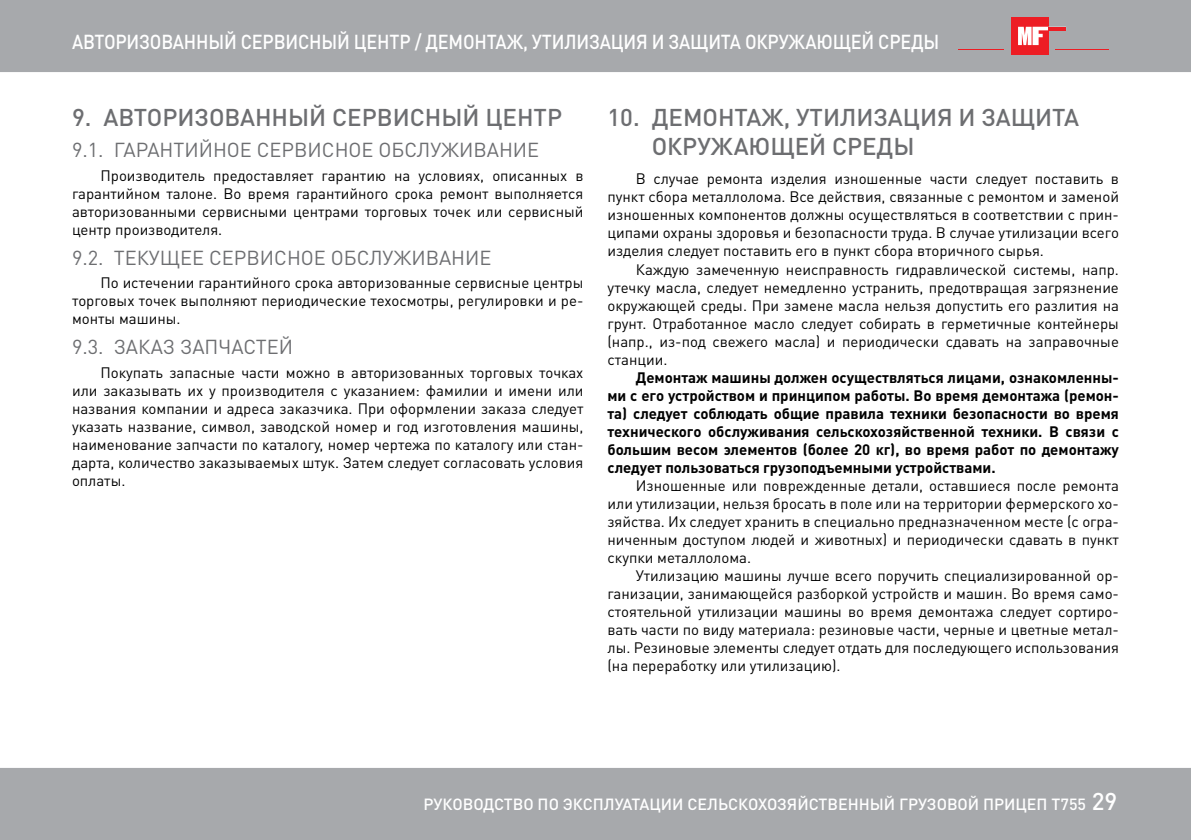
<style>
.page{position:relative;width:1191px;height:840px;background:#fff}
.page>*{position:absolute;margin:0;border:0;box-sizing:border-box;transform-origin:0 0}
.t1{font:500 24px/28.8px "DIN Pro";color:#6d6e71}
.t2{font:20px "DIN Pro";color:#6d6e71}
.t3{font:500 20px "DIN Pro";letter-spacing:-.01em;color:#fff;scale:.9 1}
.t4{font:500 16px "DIN Pro";color:#fff}
.t5{font:15px/18px "DIN Pro";color:#000;text-align:justify}
.t6{font:700 15px/18px "DIN Pro";color:#000;text-align:justify}
.s1{font-size:24px}
</style>
<div class="page">
<div style="left:0;top:768px;width:1191px;height:71px;background:#a7a9ac"></div>
<div style="left:0;top:0;width:1191px;height:72px;background:#a7a9ac"></div>
<div style="left:1011px;top:17px;width:37px;height:37px;background:#ed1d24"></div>
<svg style="left:1018px;top:27px;width:48px;height:18px"></svg>
<hr style="left:1048px;top:27px;width:18px;height:3px;background:#ed1d24">
<hr style="left:1055px;top:49px;width:53px;height:1px;background:#ed1d24">
<hr style="left:958px;top:49px;width:45px;height:1px;background:#ed1d24">
<h2 class="t3" style="left:72px;top:26px;width:965px">АВТОРИЗОВАННЫЙ СЕРВИСНЫЙ ЦЕНТР / ДЕМОНТАЖ, УТИЛИЗАЦИЯ И ЗАЩИТА ОКРУЖАЮЩЕЙ СРЕДЫ</h2>
<h1 class="t1" style="left:72px;top:100px;width:491px">9. АВТОРИЗОВАННЫЙ СЕРВИСНЫЙ ЦЕНТР</h1>
<h2 class="t2" style="left:72px;top:134px;width:469px">9.1. ГАРАНТИЙНОЕ СЕРВИСНОЕ ОБСЛУЖИВАНИЕ</h2>
<p class="t5" style="left:72px;top:165px;width:513px;text-indent:28px">Производитель предоставляет гарантию на условиях, описанных в гарантийном талоне. Во время гарантийного срока ремонт выполняется авторизованными сервисными центрами торговых точек или сервисный центр производителя.</p>
<h2 class="t2" style="left:72px;top:241px;width:421px">9.2. ТЕКУЩЕЕ СЕРВИСНОЕ ОБСЛУЖИВАНИЕ</h2>
<p class="t5" style="left:72px;top:272px;width:513px;text-indent:28px">По истечении гарантийного срока авторизованные сервисные центры торговых точек выполняют периодические техосмотры, регулировки и ре&shy;монты машины.</p>
<h2 class="t2" style="left:72px;top:331px;width:222px">9.3. ЗАКАЗ ЗАПЧАСТЕЙ</h2>
<p class="t5" style="left:72px;top:361px;width:513px;text-indent:28px">Покупать запасные части можно в авторизованных торговых точках или заказывать их у производителя с указанием: фамилии и имени или названия компании и адреса заказчика. При оформлении заказа следует указать название, символ, заводской номер и год изготовления машины, наименование запчасти по каталогу, номер чертежа по каталогу или стан&shy;дарта, количество заказываемых штук. Затем следует согласовать условия оплаты.</p>
<h1 class="t1" style="left:652px;top:100px;width:429px;text-indent:-44px">10. ДЕМОНТАЖ, УТИЛИЗАЦИЯ И ЗАЩИТА<br>ОКРУЖАЮЩЕЙ СРЕДЫ</h1>
<p class="t5" style="left:607px;top:168px;width:513px;text-indent:28px">В случае ремонта изделия изношенные части следует поставить в пункт сбора металлолома. Все действия, связанные с ремонтом и заменой изношенных компонентов должны осуществляться в соответствии с прин&shy;ципами охраны здоровья и безопасности труда. В случае утилизации всего изделия следует поставить его в пункт сбора вторичного сырья.</p>
<p class="t5" style="left:607px;top:258px;width:513px;text-indent:28px">Каждую замеченную неисправность гидравлической системы, напр. утечку масла, следует немедленно устранить, предотвращая загрязнение окружающей среды. При замене масла нельзя допустить его разлития на грунт. Отработанное масло следует собирать в герметичные контейнеры (напр., из-под свежего масла) и периодически сдавать на заправочные станции.</p>
<p class="t6" style="left:607px;top:366px;width:513px;text-indent:28px">Демонтаж машины должен осуществляться лицами, ознакомленны&shy;ми с его устройством и принципом работы. Во время демонтажа (ремон&shy;та) следует соблюдать общие правила техники безопасности во время технического обслуживания сельскохозяйственной техники. В связи с большим весом элементов (более 20 кг), во время работ по демонтажу следует пользоваться грузоподъемными устройствами.</p>
<p class="t5" style="left:607px;top:474px;width:513px;text-indent:28px">Изношенные или поврежденные детали, оставшиеся после ремонта или утилизации, нельзя бросать в поле или на территории фермерского хо&shy;зяйства. Их следует хранить в специально предназначенном месте (с огра&shy;ниченным доступом людей и животных) и периодически сдавать в пункт скупки металлолома.</p>
<p class="t5" style="left:607px;top:564px;width:513px;text-indent:28px">Утилизацию машины лучше всего поручить специализированной ор&shy;ганизации, занимающейся разборкой устройств и машин. Во время само&shy;стоятельной утилизации машины во время демонтажа следует сортиро&shy;вать части по виду материала: резиновые части, черные и цветные метал&shy;лы. Резиновые элементы следует отдать для последующего использования (на переработку или утилизацию).</p>
<p class="t4" style="left:423px;top:790px;width:695px">РУКОВОДСТВО ПО ЭКСПЛУАТАЦИИ СЕЛЬСКОХОЗЯЙСТВЕННЫЙ ГРУЗОВОЙ ПРИЦЕП T755 <span class="s1">29</span></p>
</div>
